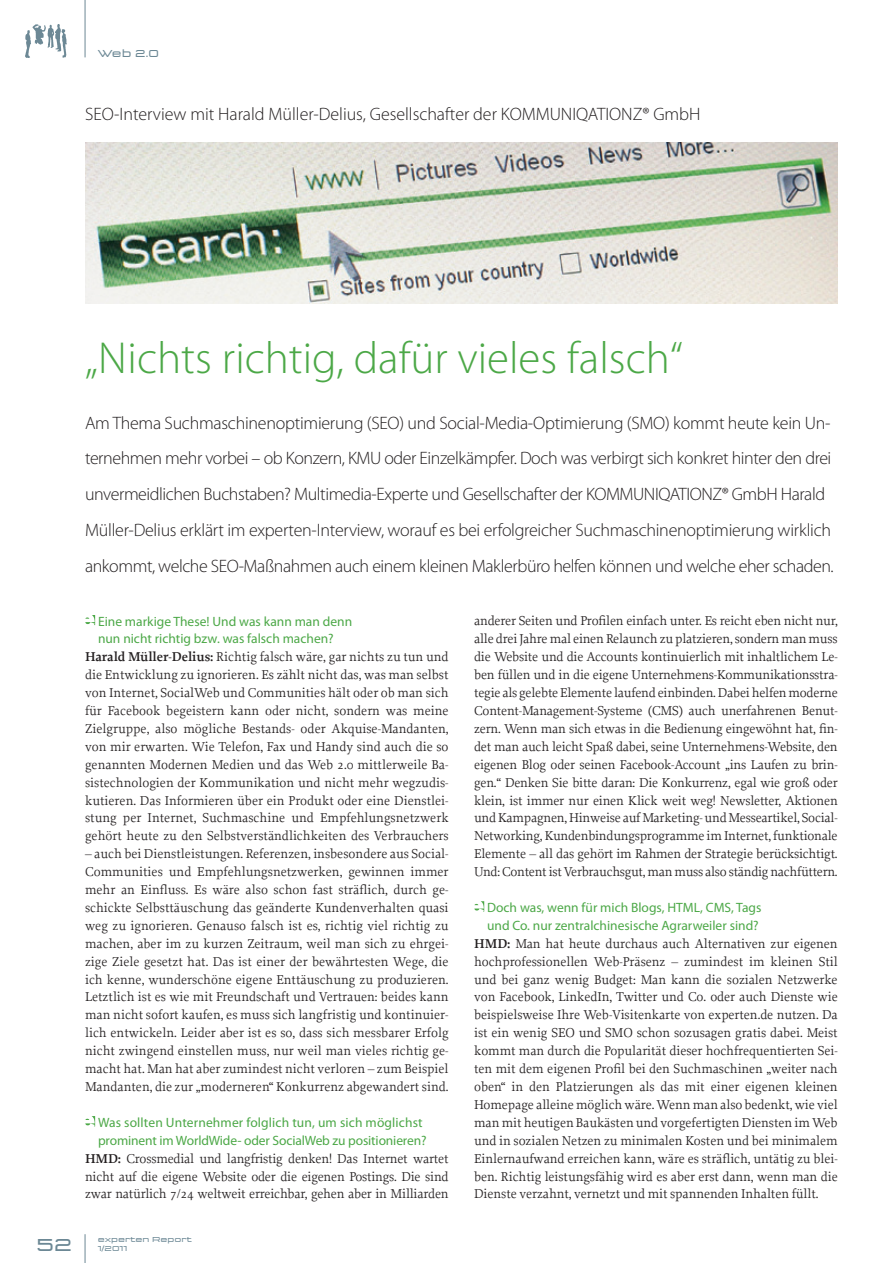
<style>
.page{position:relative;width:893px;height:1263px;background:#fff}
.page>*{position:absolute;margin:0;border:0;box-sizing:border-box;transform-origin:0 0}
.t1{font:300 45px "Myriad Pro";color:#4ca847}
.t2{font:300 18px/35.8px "Myriad Pro";letter-spacing:-.015em;color:#231f20}
.t3{font:18px "Q Type Ext";color:#6c8895}
.t4{font:13.5px/17.9px "Proforma";letter-spacing:-.005em;color:#231f20;text-align:justify}
.t5{font:13.5px/17.9px "Myriad Pro";color:#4ca847}
.t6{font:10.5px "Q Type Ext";color:#6c8895}
.t7{font:7.5px "Q Type Ext";color:#6c8895}
.s1{font-weight:600}
</style>
<div class="page">
<svg style="left:85px;top:1234px;width:1px;height:29px"></svg>
<hr style="left:85px;top:0;width:1px;height:57px;background:#6c8895">
<img style="left:25px;top:25px;width:42px;height:32px">
<svg style="left:85px;top:615px;width:10px;height:10px"></svg>
<svg style="left:85px;top:1116px;width:10px;height:10px"></svg>
<svg style="left:474px;top:901px;width:10px;height:10px"></svg>
<img style="left:85px;top:142px;width:753px;height:161px">
<p class="t6" style="left:98px;top:47px;width:63px">Web 2.0</p>
<h2 class="t2" style="left:85px;top:96px;width:617px">SEO-Interview mit Harald Müller-Delius, Gesellschafter der KOMMUNIQATIONZ® GmbH</h2>
<h1 class="t1" style="left:85px;top:333px;width:599px">„Nichts richtig, dafür vieles falsch“</h1>
<p class="t2" style="left:85px;top:405px;width:750px">Am Thema Suchmaschinenoptimierung (SEO) und Social-Media-Optimierung (SMO) kommt heute kein Un&shy;ternehmen mehr vorbei – ob Konzern, KMU oder Einzelkämpfer. Doch was verbirgt sich konkret hinter den drei unvermeidlichen Buchstaben? Multimedia-Experte und Gesellschafter der KOMMUNIQATIONZ® GmbH Harald Müller-Delius erklärt im experten-Interview, worauf es bei erfolgreicher Suchmaschinenoptimierung wirklich ankommt, welche SEO-Maßnahmen auch einem kleinen Maklerbüro helfen können und welche eher schaden.</p>
<p class="t5" style="left:98px;top:612px;width:256px">Eine markige These! Und was kann man denn nun nicht richtig bzw. was falsch machen?</p>
<p class="t4" style="left:85px;top:648px;width:365px"><span class="s1">Harald Müller-Delius:</span> Richtig falsch wäre, gar nichts zu tun und die Entwicklung zu ignorieren. Es zählt nicht das, was man selbst von Internet, SocialWeb und Communities hält oder ob man sich für Facebook begeistern kann oder nicht, sondern was meine Zielgruppe, also mögliche Bestands- oder Akquise-Mandanten, von mir erwarten. Wie Telefon, Fax und Handy sind auch die so genannten Modernen Medien und das Web 2.0 mittlerweile Ba&shy;sistechnologien der Kommunikation und nicht mehr wegzudis&shy;kutieren. Das Informieren über ein Produkt oder eine Dienstlei&shy;stung per Internet, Suchmaschine und Empfehlungsnetzwerk gehört heute zu den Selbstverständlichkeiten des Verbrauchers</p>
<p class="t4" style="left:85px;top:845px;width:365px">– auch bei Dienstleistungen. Referenzen, insbesondere aus Social-Communities und Empfehlungsnetzwerken, gewinnen immer mehr an Einfluss. Es wäre also schon fast sträflich, durch ge&shy;schickte Selbsttäuschung das geänderte Kundenverhalten quasi weg zu ignorieren. Genauso falsch ist es, richtig viel richtig zu machen, aber im zu kurzen Zeitraum, weil man sich zu ehrgei&shy;zige Ziele gesetzt hat. Das ist einer der bewährtesten Wege, die ich kenne, wunderschöne eigene Enttäuschung zu produzieren.<br>Letztlich ist es wie mit Freundschaft und Vertrauen: beides kann man nicht sofort kaufen, es muss sich langfristig und kontinuier&shy;lich entwickeln. Leider aber ist es so, dass sich messbarer Erfolg nicht zwingend einstellen muss, nur weil man vieles richtig ge&shy;macht hat. Man hat aber zumindest nicht verloren – zum Beispiel Mandanten, die zur „moderneren“ Konkurrenz abgewandert sind.</p>
<p class="t5" style="left:98px;top:1113px;width:330px">Was sollten Unternehmer folglich tun, um sich möglichst prominent im WorldWide- oder SocialWeb zu positionieren?</p>
<p class="t4" style="left:85px;top:1149px;width:365px"><span class="s1">HMD:</span> Crossmedial und langfristig denken! Das Internet wartet nicht auf die eigene Website oder die eigenen Postings. Die sind zwar natürlich 7/24 weltweit erreichbar, gehen aber in Milliarden</p>
<p class="t7" style="left:98px;top:1235px;width:96px">experten Report</p>
<h2 class="t3" style="left:36px;top:1233px;width:37px">52</h2>
<p class="t7" style="left:98px;top:1243px;width:31px">1/2011</p>
<p class="t4" style="left:474px;top:612px;width:365px">anderer Seiten und Profilen einfach unter. Es reicht eben nicht nur, alle drei Jahre mal einen Relaunch zu platzieren, sondern man muss die Website und die Accounts kontinuierlich mit inhaltlichem Le&shy;ben füllen und in die eigene Unternehmens-Kommunikationsstra&shy;tegie als gelebte Elemente laufend einbinden. Dabei helfen moderne Content-Management-Systeme (CMS) auch unerfahrenen Benut&shy;zern. Wenn man sich etwas in die Bedienung eingewöhnt hat, fin&shy;det man auch leicht Spaß dabei, seine Unternehmens-Website, den eigenen Blog oder seinen Facebook-Account „ins Laufen zu brin&shy;gen.“ Denken Sie bitte daran: Die Konkurrenz, egal wie groß oder klein, ist immer nur einen Klick weit weg! Newsletter, Aktionen und Kampagnen, Hinweise auf Marketing- und Messeartikel, Social-Networking, Kundenbindungsprogramme im Internet, funktionale Elemente – all das gehört im Rahmen der Strategie berücksichtigt.<br>Und: Content ist Verbrauchsgut, man muss also ständig nachfüttern.</p>
<p class="t5" style="left:487px;top:898px;width:276px">Doch was, wenn für mich Blogs, HTML, CMS, Tags und Co. nur zentralchinesische Agrarweiler sind?</p>
<p class="t4" style="left:474px;top:934px;width:365px"><span class="s1">HMD:</span> Man hat heute durchaus auch Alternativen zur eigenen hochprofessionellen Web-Präsenz – zumindest im kleinen Stil und bei ganz wenig Budget: Man kann die sozialen Netzwerke von Facebook, LinkedIn, Twitter und Co. oder auch Dienste wie beispielsweise Ihre Web-Visitenkarte von experten.de nutzen. Da ist ein wenig SEO und SMO schon sozusagen gratis dabei. Meist kommt man durch die Popularität dieser hochfrequentierten Sei&shy;ten mit dem eigenen Profil bei den Suchmaschinen „weiter nach oben“ in den Platzierungen als das mit einer eigenen kleinen Homepage alleine möglich wäre. Wenn man also bedenkt, wie viel man mit heutigen Baukästen und vorgefertigten Diensten im Web und in sozialen Netzen zu minimalen Kosten und bei minimalem Einlernaufwand erreichen kann, wäre es sträflich, untätig zu blei&shy;ben. Richtig leistungsfähig wird es aber erst dann, wenn man die Dienste verzahnt, vernetzt und mit spannenden Inhalten füllt.</p>
</div>
